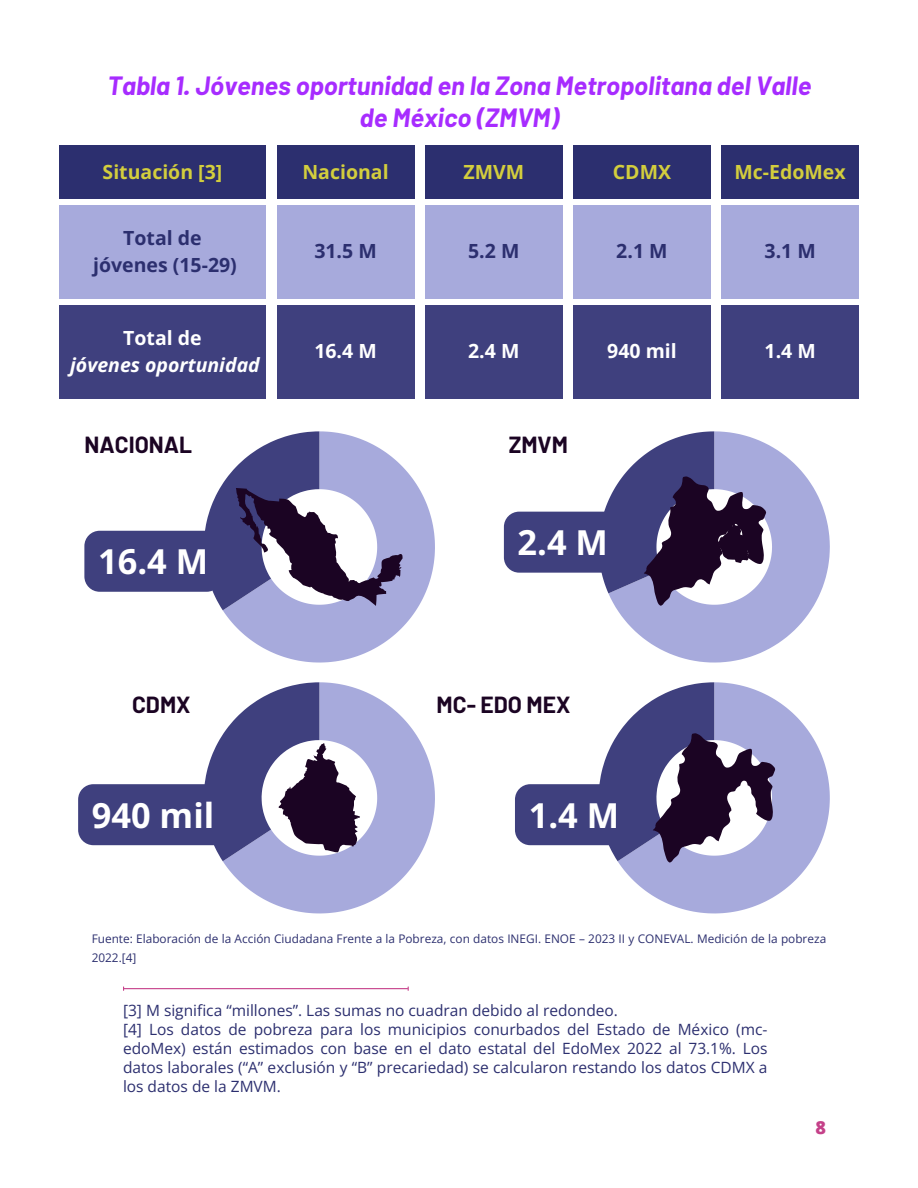
<style>
.page{position:relative;width:918px;height:1188px;background:#fff}
.page>*{position:absolute;margin:0;border:0;box-sizing:border-box;transform-origin:0 0}
.t1{font:700 34.35px "Open Sans";color:#fff}
.t2{font:italic 700 25.8px/31.5px "Barlow";color:#a72cff;text-align:center}
.t3{font:700 22.8px "Barlow";color:#1b0423}
.t4{font:700 19.5px/27px "Open Sans";color:#2c2f6f;text-align:center}
.t5{font:700 19.5px "Open Sans";color:#d3ce3d}
.t6{font:700 19.5px "Open Sans";color:#fff}
.t7{font:italic 700 19.5px "Open Sans";color:#fff}
.t8{font:800 18px "Open Sans";color:#c54189}
.t9{font:15.45px/19.2px "Open Sans";color:#2c2f6f}
.t10{font:11.85px/18.8px "Open Sans";color:#2c2f6f}
</style>
<div class="page">
<hr style="left:124px;top:988px;width:284px;height:1px;background:#c6408a">
<div style="left:59px;top:146px;width:207px;height:53px;background:#2c2f6f"></div>
<div style="left:277px;top:146px;width:137px;height:53px;background:#2c2f6f"></div>
<div style="left:425px;top:146px;width:137px;height:53px;background:#2c2f6f"></div>
<div style="left:573px;top:146px;width:137px;height:53px;background:#2c2f6f"></div>
<div style="left:722px;top:146px;width:137px;height:53px;background:#2c2f6f"></div>
<div style="left:59px;top:206px;width:207px;height:93px;background:#a7aadc"></div>
<div style="left:277px;top:206px;width:137px;height:93px;background:#a7aadc"></div>
<div style="left:425px;top:206px;width:137px;height:93px;background:#a7aadc"></div>
<div style="left:573px;top:206px;width:138px;height:93px;background:#a7aadc"></div>
<div style="left:722px;top:206px;width:137px;height:93px;background:#a7aadc"></div>
<div style="left:59px;top:305px;width:207px;height:94px;background:#3f407e"></div>
<div style="left:277px;top:305px;width:137px;height:94px;background:#3f407e"></div>
<div style="left:425px;top:305px;width:137px;height:94px;background:#3f407e"></div>
<div style="left:573px;top:305px;width:138px;height:94px;background:#3f407e"></div>
<div style="left:722px;top:305px;width:137px;height:94px;background:#3f407e"></div>
<svg style="left:223px;top:467px;width:212px;height:196px;fill:#a7aadc"></svg>
<svg style="left:615px;top:444px;width:215px;height:219px;fill:#a7aadc"></svg>
<svg style="left:223px;top:689px;width:212px;height:224px;fill:#a7aadc"></svg>
<svg style="left:619px;top:700px;width:211px;height:213px;fill:#a7aadc"></svg>
<svg style="left:204px;top:431px;width:199px;height:179px"></svg>
<svg style="left:599px;top:431px;width:168px;height:175px"></svg>
<svg style="left:599px;top:682px;width:177px;height:181px"></svg>
<svg style="left:204px;top:682px;width:156px;height:179px"></svg>
<div style="left:84px;top:531px;width:138px;height:61px;background:#3f407e;border-radius:15px"></div>
<div style="left:504px;top:512px;width:118px;height:61px;background:#3f407e;border-radius:15px"></div>
<div style="left:78px;top:784px;width:150px;height:61px;background:#3f407e;border-radius:15px"></div>
<div style="left:515px;top:784px;width:118px;height:61px;background:#3f407e;border-radius:15px"></div>
<h2 class="t2" style="left:108px;top:69px;width:705px">Tabla 1. Jóvenes oportunidad en la Zona Metropolitana del Valle de México (ZMVM)</h2>
<p class="t5" style="left:103px;top:159px;width:121px">Situación [3]</p>
<p class="t5" style="left:302px;top:159px;width:88px">Nacional</p>
<p class="t5" style="left:463px;top:159px;width:62px">ZMVM</p>
<p class="t5" style="left:613px;top:159px;width:60px">CDMX</p>
<p class="t5" style="left:735px;top:159px;width:113px">Mc-EdoMex</p>
<p class="t4" style="left:93px;top:224px;width:145px">Total de jóvenes (15-29)</p>
<p class="t6" style="left:123px;top:324px;width:80px">Total de</p>
<p class="t7" style="left:70px;top:351px;width:191px">jóvenes oportunidad</p>
<h3 class="t3" style="left:85px;top:430px;width:109px">NACIONAL</h3>
<h1 class="t1" style="left:98px;top:537px;width:111px">16.4 M</h1>
<h3 class="t3" style="left:132px;top:690px;width:60px">CDMX</h3>
<p class="t4" style="left:314px;top:237px;width:64px">31.5 M</p>
<p class="t4" style="left:468px;top:237px;width:53px">5.2 M</p>
<p class="t4" style="left:616px;top:237px;width:53px">2.1 M</p>
<p class="t4" style="left:765px;top:237px;width:53px">3.1 M</p>
<p class="t6" style="left:314px;top:337px;width:64px">16.4 M</p>
<p class="t6" style="left:468px;top:337px;width:53px">2.4 M</p>
<p class="t6" style="left:607px;top:337px;width:71px">940 mil</p>
<p class="t6" style="left:765px;top:337px;width:53px">1.4 M</p>
<h3 class="t3" style="left:509px;top:430px;width:61px">ZMVM</h3>
<h1 class="t1" style="left:518px;top:518px;width:92px">2.4 M</h1>
<h3 class="t3" style="left:437px;top:690px;width:135px">MC- EDO MEX</h3>
<h1 class="t1" style="left:92px;top:791px;width:124px">940 mil</h1>
<h1 class="t1" style="left:529px;top:791px;width:92px">1.4 M</h1>
<p class="t10" style="left:92px;top:929px;width:736px">Fuente: Elaboración de la Acción Ciudadana Frente a la Pobreza, con datos INEGI. ENOE – 2023 II y CONEVAL. Medición de la pobreza<br>2022.[4]</p>
<p class="t9" style="left:123px;top:1000px;width:646px">[3] M significa “millones”. Las sumas no cuadran debido al redondeo.<br>[4] Los datos de pobreza para los municipios conurbados del Estado de México (mc&shy;edoMex) están estimados con base en el dato estatal del EdoMex 2022 al 73.1%. Los datos laborales (“A” exclusión y “B” precariedad) se calcularon restando los datos CDMX a los datos de la ZMVM.</p>
<p class="t8" style="left:816px;top:1115px;width:12px">8</p>
</div>
